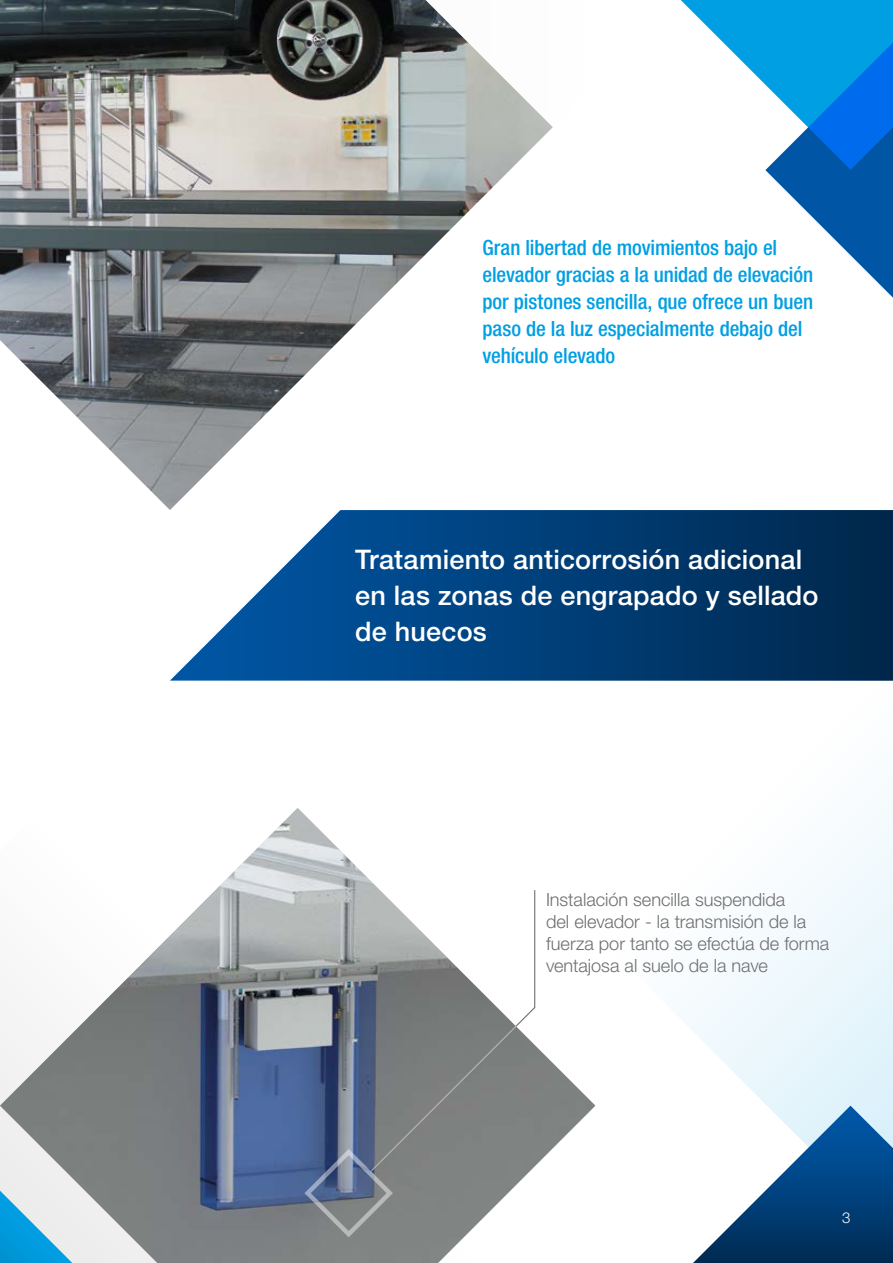
<style>
.page{position:relative;width:893px;height:1263px;background:#fff}
.page>*{position:absolute;margin:0;border:0;box-sizing:border-box;transform-origin:0 0}
.t1{font:500 27px/36px "Helvetica Neue LTW1 G";letter-spacing:.005em;color:#fff}
.t2{font:500 condensed 21px/27px "Helvetica Neue LTW1 G";letter-spacing:-.005em;color:#009fe3}
.t3{font:300 18.15px/21.8px "Helvetica Neue LTW1 G";color:#706f6f}
.t4{font:300 15px "Helvetica Neue LTW1 G";color:#fff}
</style>
<div class="page">
<svg style="left:684px;top:812px;width:209px;height:294px;fill:#f2fafd"></svg>
<svg style="left:681px;top:0;width:212px;height:298px"></svg>
<svg style="left:693px;top:1106px;width:200px;height:157px"></svg>
<svg style="left:170px;top:510px;width:723px;height:171px;background:#1e5486"></svg>
<img style="left:0;top:808px;width:595px;height:455px">
<img style="left:0;top:0;width:553px;height:510px">
<svg style="left:302px;top:1147px;width:93px;height:92px;background:#727c8d"></svg>
<svg style="left:369px;top:889px;width:167px;height:284px"></svg>
<p class="t2" style="left:482px;top:234px;width:332px">Gran libertad de movimientos bajo el elevador gracias a la unidad de elevación por pistones sencilla, que ofrece un buen paso de la luz especialmente debajo del vehículo elevado</p>
<p class="t1" style="left:355px;top:541px;width:465px">Tratamiento anticorrosión adicional en las zonas de engrapado y sellado de huecos</p>
<p class="t3" style="left:546px;top:889px;width:285px">Instalación sencilla suspendida<br>del elevador - la transmisión de la fuerza por tanto se efectúa de forma ventajosa al suelo de la nave</p>
<p class="t4" style="left:842px;top:1208px;width:10px">3</p>
</div>
